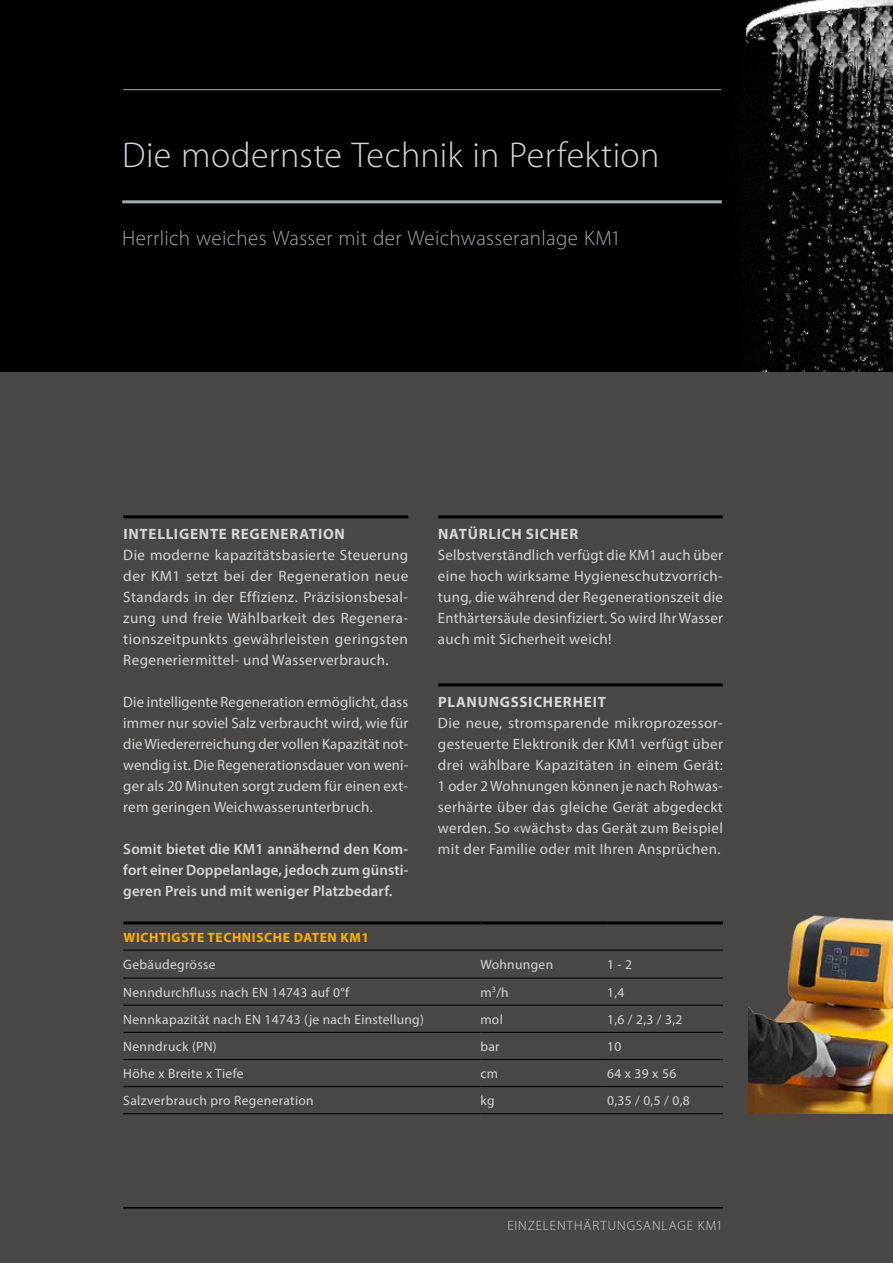
<style>
.page{position:relative;width:893px;height:1263px;background:#4a4846}
.page>*{position:absolute;margin:0;border:0;box-sizing:border-box;transform-origin:0 0}
.t1{font:300 36px "Myriad Pro";letter-spacing:.01em;color:#d1d6da}
.t2{font:300 21px "Myriad Pro";letter-spacing:.015em;color:#a3acb2}
.t3{font:15px/21px "Myriad Pro";letter-spacing:.025em;color:#d1d6da;text-align:justify}
.t4{font:600 15px/21px "Myriad Pro";letter-spacing:.01em;color:#d1d6da;text-align:justify}
.t5{font:700 15px "Myriad Pro";letter-spacing:.05em;color:#d1d6da}
.t6{font:13.5px "Myriad Pro";letter-spacing:.025em;color:#d1d6da}
.t7{font:700 13.5px "Myriad Pro";letter-spacing:.045em;color:#f9b000}
.t8{font:300 13.5px "Myriad Pro";letter-spacing:.07em;color:#d1d6da}
</style>
<div class="page">
<div style="left:0;top:0;width:893px;height:371px;background:#000"></div>
<hr style="left:123px;top:89px;width:600px;height:1px;background:#a3acb2">
<img style="left:721px;top:0;width:172px;height:371px">
<img style="left:748px;top:915px;width:145px;height:199px">
<hr style="left:123px;top:1207px;width:600px;height:1px;background:#000">
<hr style="left:122px;top:200px;width:600px;height:3px;background:#a3acb2">
<hr style="left:123px;top:515px;width:285px;height:3px;background:#000">
<hr style="left:438px;top:515px;width:285px;height:3px;background:#000">
<hr style="left:438px;top:683px;width:285px;height:3px;background:#000">
<hr style="left:123px;top:921px;width:357px;height:3px;background:#000">
<hr style="left:480px;top:921px;width:127px;height:3px;background:#000">
<hr style="left:607px;top:921px;width:116px;height:3px;background:#000">
<hr style="left:123px;top:950px;width:357px;height:1px;background:#000">
<hr style="left:480px;top:950px;width:127px;height:1px;background:#000">
<hr style="left:607px;top:950px;width:116px;height:1px;background:#000">
<hr style="left:123px;top:978px;width:357px;height:1px;background:#000">
<hr style="left:480px;top:978px;width:127px;height:1px;background:#000">
<hr style="left:607px;top:978px;width:116px;height:1px;background:#000">
<hr style="left:123px;top:1005px;width:357px;height:1px;background:#000">
<hr style="left:480px;top:1005px;width:127px;height:1px;background:#000">
<hr style="left:607px;top:1005px;width:116px;height:1px;background:#000">
<hr style="left:123px;top:1032px;width:357px;height:1px;background:#000">
<hr style="left:480px;top:1032px;width:127px;height:1px;background:#000">
<hr style="left:607px;top:1032px;width:116px;height:1px;background:#000">
<hr style="left:123px;top:1059px;width:357px;height:1px;background:#000">
<hr style="left:480px;top:1059px;width:127px;height:1px;background:#000">
<hr style="left:607px;top:1059px;width:116px;height:1px;background:#000">
<hr style="left:123px;top:1086px;width:357px;height:1px;background:#000">
<hr style="left:480px;top:1086px;width:127px;height:1px;background:#000">
<hr style="left:607px;top:1086px;width:116px;height:1px;background:#000">
<hr style="left:123px;top:1113px;width:357px;height:1px;background:#000">
<hr style="left:480px;top:1113px;width:127px;height:1px;background:#000">
<hr style="left:607px;top:1113px;width:116px;height:1px;background:#000">
<h1 class="t1" style="left:122px;top:134px;width:539px">Die modernste Technik in Perfektion</h1>
<h2 class="t2" style="left:122px;top:226px;width:500px">Herrlich weiches Wasser mit der Weichwasseranlage KM1</h2>
<p class="t5" style="left:123px;top:524px;width:223px">INTELLIGENTE REGENERATION</p>
<p class="t3" style="left:123px;top:545px;width:286px">Die moderne kapazitätsbasierte Steuerung der KM1 setzt bei der Regeneration neue Standards in der Effizienz. Präzisionsbesal&shy;zung und freie Wählbarkeit des Regenera&shy;tionszeitpunkts gewährleisten geringsten Regeneriermittel- und Wasserverbrauch.</p>
<p class="t3" style="left:123px;top:692px;width:287px">Die intelligente Regeneration ermöglicht, dass immer nur soviel Salz verbraucht wird, wie für die Wiedererreichung der vollen Kapazität not&shy;wendig ist. Die Regenerationsdauer von weni&shy;ger als 20 Minuten sorgt zudem für einen ext&shy;rem geringen Weichwasserunterbruch.</p>
<p class="t4" style="left:123px;top:838px;width:287px">Somit bietet die KM1 annähernd den Kom&shy;fort einer Doppelanlage, jedoch zum günsti&shy;geren Preis und mit weniger Platzbedarf.</p>
<p class="t5" style="left:438px;top:524px;width:142px">NATÜRLICH SICHER</p>
<p class="t3" style="left:438px;top:545px;width:286px">Selbstverständlich verfügt die KM1 auch über eine hoch wirksame Hygieneschutzvorrich&shy;tung, die während der Regenerationszeit die Enthärtersäule desinfiziert. So wird Ihr Wasser auch mit Sicherheit weich!</p>
<p class="t5" style="left:438px;top:692px;width:169px">PLANUNGSSICHERHEIT</p>
<p class="t3" style="left:438px;top:713px;width:286px">Die neue, stromsparende mikroprozessor&shy;gesteuerte Elektronik der KM1 verfügt über drei wählbare Kapazitäten in einem Gerät:<br>1 oder 2 Wohnungen können je nach Rohwas&shy;serhärte über das gleiche Gerät abgedeckt werden. So «wächst» das Gerät zum Beispiel mit der Familie oder mit Ihren Ansprüchen.</p>
<p class="t7" style="left:123px;top:928px;width:247px">WICHTIGSTE TECHNISCHE DATEN KM1</p>
<p class="t6" style="left:123px;top:956px;width:94px">Gebäudegrösse</p>
<p class="t6" style="left:480px;top:956px;width:74px">Wohnungen</p>
<p class="t6" style="left:607px;top:956px;width:27px">1 - 2</p>
<p class="t6" style="left:123px;top:984px;width:227px">Nenndurchfluss nach EN 14743 auf 0°f</p>
<p class="t6" style="left:480px;top:984px;width:30px">m<sup>3</sup>/h</p>
<p class="t6" style="left:607px;top:984px;width:19px">1,4</p>
<p class="t6" style="left:123px;top:1011px;width:302px">Nennkapazität nach EN 14743 (je nach Einstellung)</p>
<p class="t6" style="left:480px;top:1011px;width:24px">mol</p>
<p class="t6" style="left:607px;top:1011px;width:77px">1,6 / 2,3 / 3,2</p>
<p class="t6" style="left:123px;top:1038px;width:95px">Nenndruck (PN)</p>
<p class="t6" style="left:480px;top:1038px;width:21px">bar</p>
<p class="t6" style="left:607px;top:1038px;width:16px">10</p>
<p class="t6" style="left:123px;top:1065px;width:122px">Höhe x Breite x Tiefe</p>
<p class="t6" style="left:480px;top:1065px;width:19px">cm</p>
<p class="t6" style="left:607px;top:1065px;width:71px">64 x 39 x 56</p>
<p class="t6" style="left:123px;top:1092px;width:192px">Salzverbrauch pro Regeneration</p>
<p class="t6" style="left:480px;top:1092px;width:16px">kg</p>
<p class="t6" style="left:607px;top:1092px;width:84px">0,35 / 0,5 / 0,8</p>
<p class="t8" style="left:507px;top:1217px;width:217px">EINZELENTHÄRTUNGSANLAGE KM1</p>
</div>
